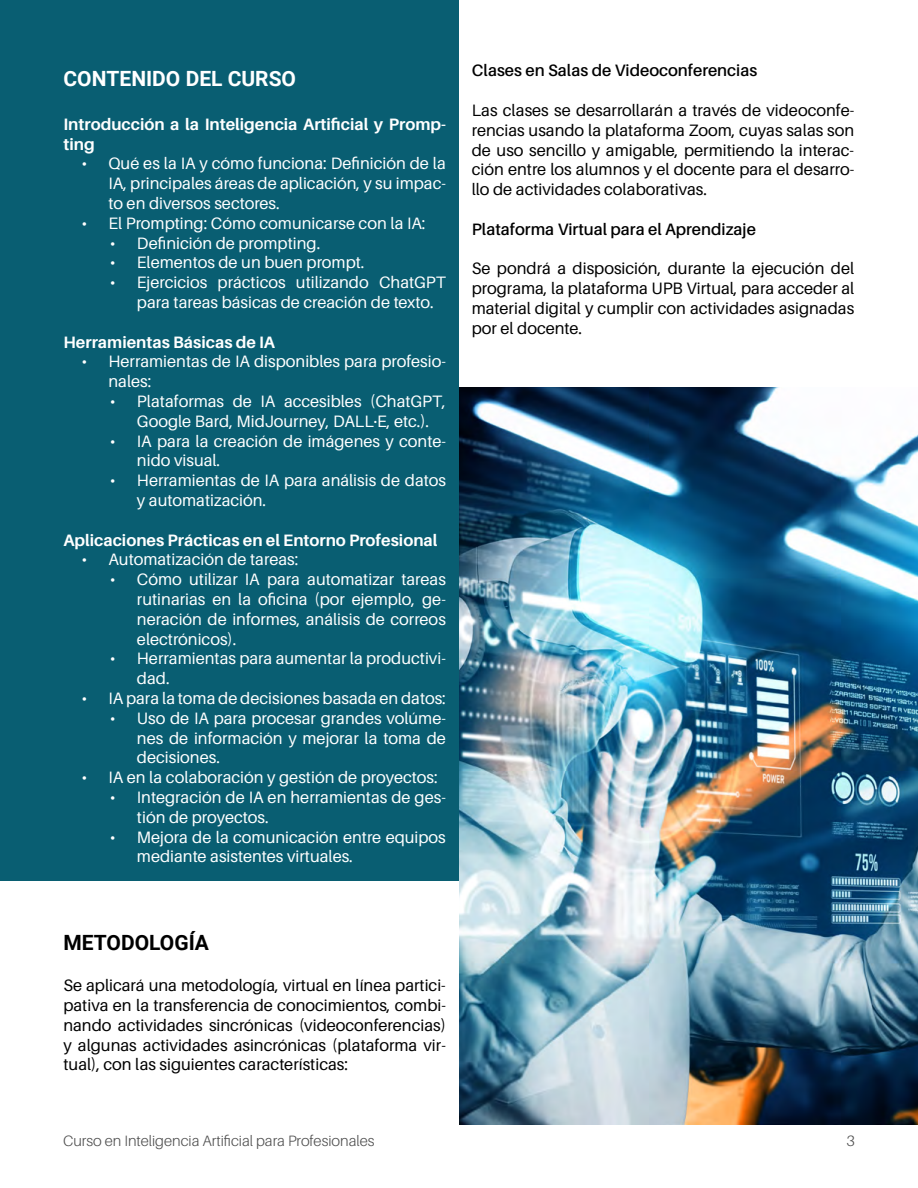
<style>
.page{position:relative;width:918px;height:1188px;background:#fff}
.page>*{position:absolute;margin:0;border:0;box-sizing:border-box;transform-origin:0 0}
.t1{font:700 21px "Roboto";color:#fff}
.t2{font:700 21px "Roboto";color:#000}
.t3{font:16.5px/19.8px "Aileron";color:#fff}
.t4{font:16.5px/19.8px "Aileron";color:#000;text-align:justify}
.t5{font:700 16.5px/19.8px "Aileron";color:#fff}
.t6{font:600 16.5px "Aileron";color:#000}
.t7{font:300 15px "Aileron";color:#4d4d4d}
</style>
<div class="page">
<img style="left:459px;top:387px;width:459px;height:737px">
<div style="left:0;top:0;width:459px;height:880px;background:#095e72"></div>
<p class="t1" style="left:63px;top:64px;width:234px">CONTENIDO DEL CURSO</p>
<p class="t5" style="left:63px;top:114px;width:384px">Introducción a la Inteligencia Artificial y Promp&shy;ting</p>
<p class="t3" style="left:108px;top:154px;width:339px;text-align:justify;text-indent:-27px">• Qué es la IA y cómo funciona: Definición de la IA, principales áreas de aplicación, y su impac&shy;to en diversos sectores.</p>
<p class="t3" style="left:81px;top:213px;width:346px">• El Prompting: Cómo comunicarse con la IA:</p>
<p class="t3" style="left:110px;top:233px;width:212px">• Definición de prompting.</p>
<p class="t3" style="left:110px;top:253px;width:256px">• Elementos de un buen prompt.</p>
<p class="t3" style="left:137px;top:273px;width:310px;text-indent:-27px">• Ejercicios prácticos utilizando ChatGPT para tareas básicas de creación de texto.</p>
<p class="t5" style="left:63px;top:332px;width:213px">Herramientas Básicas de IA</p>
<p class="t3" style="left:108px;top:352px;width:339px;text-indent:-27px">• Herramientas de IA disponibles para profesio&shy;nales:</p>
<p class="t3" style="left:137px;top:392px;width:310px;text-indent:-27px">• Plataformas de IA accesibles (ChatGPT,<br>Google Bard, MidJourney, DALL·E, etc.).</p>
<p class="t3" style="left:137px;top:431px;width:310px;text-indent:-27px">• IA para la creación de imágenes y conte&shy;nido visual.</p>
<p class="t3" style="left:137px;top:471px;width:310px;text-indent:-27px">• Herramientas de IA para análisis de datos y automatización.</p>
<p class="t5" style="left:63px;top:530px;width:376px">Aplicaciones Prácticas en el Entorno Profesional</p>
<p class="t3" style="left:81px;top:550px;width:218px">• Automatización de tareas:</p>
<p class="t3" style="left:137px;top:570px;width:310px;text-align:justify;text-indent:-27px">• Cómo utilizar IA para automatizar tareas rutinarias en la oficina (por ejemplo, ge&shy;neración de informes, análisis de correos electrónicos).</p>
<p class="t3" style="left:137px;top:649px;width:310px;text-indent:-27px">• Herramientas para aumentar la productivi&shy;dad.</p>
<p class="t3" style="left:81px;top:689px;width:366px">• IA para la toma de decisiones basada en datos:</p>
<p class="t3" style="left:137px;top:708px;width:310px;text-align:justify;text-indent:-27px">• Uso de IA para procesar grandes volúme&shy;nes de información y mejorar la toma de decisiones.</p>
<p class="t3" style="left:81px;top:768px;width:358px">• IA en la colaboración y gestión de proyectos:</p>
<p class="t3" style="left:137px;top:788px;width:310px;text-indent:-27px">• Integración de IA en herramientas de ges&shy;tión de proyectos.</p>
<p class="t3" style="left:137px;top:827px;width:310px;text-indent:-27px">• Mejora de la comunicación entre equipos mediante asistentes virtuales.</p>
<p class="t6" style="left:472px;top:62px;width:287px">Clases en Salas de Videoconferencias</p>
<p class="t4" style="left:472px;top:101px;width:384px">Las clases se desarrollarán a través de videoconfe&shy;rencias usando la plataforma Zoom, cuyas salas son de uso sencillo y amigable, permitiendo la interac&shy;ción entre los alumnos y el docente para el desarro&shy;llo de actividades colaborativas.</p>
<p class="t6" style="left:472px;top:220px;width:286px">Plataforma Virtual para el Aprendizaje</p>
<p class="t4" style="left:472px;top:259px;width:384px">Se pondrá a disposición, durante la ejecución del programa, la plataforma UPB Virtual, para acceder al material digital y cumplir con actividades asignadas por el docente.</p>
<p class="t2" style="left:63px;top:927px;width:147px">METODOLOGÍA</p>
<p class="t4" style="left:63px;top:976px;width:384px">Se aplicará una metodología, virtual en línea partici&shy;pativa en la transferencia de conocimientos, combi&shy;nando actividades sincrónicas (videoconferencias) y algunas actividades asincrónicas (plataforma vir&shy;tual), con las siguientes características:</p>
<p class="t7" style="left:63px;top:1132px;width:313px">Curso en Inteligencia Artificial para Profesionales</p>
<p class="t7" style="left:847px;top:1132px;width:10px">3</p>
</div>
